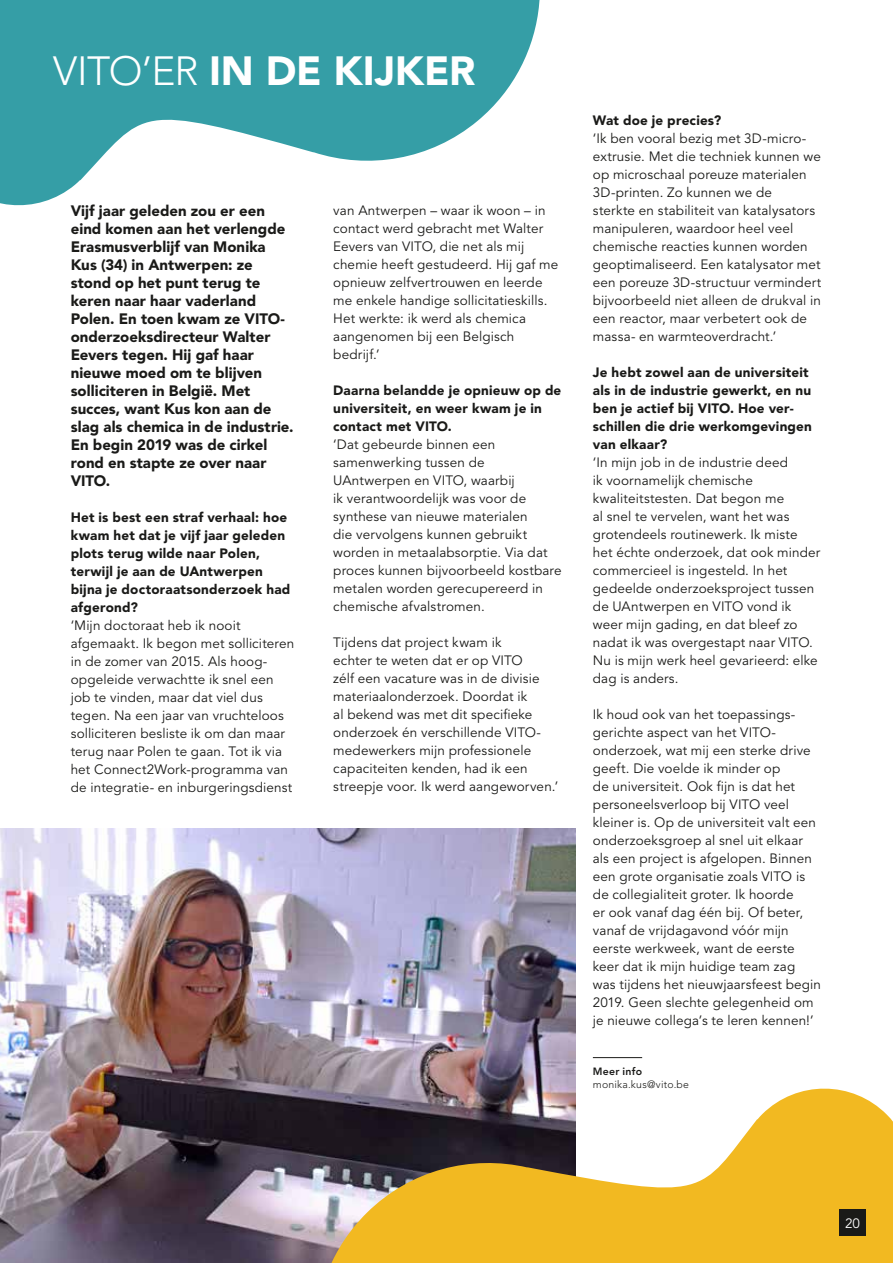
<style>
.page{position:relative;width:893px;height:1263px;background:#fff}
.page>*{position:absolute;margin:0;border:0;box-sizing:border-box;transform-origin:0 0}
.t1{font:900 40.5px "Avenir LT Std";letter-spacing:-.005em;color:#fff}
.t2{font:900 15px/18px "Avenir LT Std";color:#1a1a18}
.t3{font:13.5px/18px "Avenir LT Std";letter-spacing:.01em;color:#1a1a18}
.t4{font:900 13.5px/18px "Avenir LT Std";letter-spacing:.015em;color:#1a1a18}
.t5{font:13.5px "Avenir LT Std";color:#fff}
.t6{font:300 10.5px "Avenir LT Std";letter-spacing:.025em;color:#1a1a18}
.t7{font:800 10.5px "Avenir LT Std";letter-spacing:.025em;color:#1a1a18}
.s1{font-weight:300}
</style>
<div class="page">
<img style="left:0;top:828px;width:576px;height:435px">
<svg style="left:0;top:0;width:540px;height:206px;fill:#359ea6"></svg>
<hr style="left:593px;top:1057px;width:49px;height:1px;background:#1a1a18">
<svg style="left:298px;top:1080px;width:595px;height:183px;fill:#f2b921"></svg>
<div style="left:0;top:0;width:212px;height:43px;background:#359ea6"></div>
<div style="left:839px;top:1209px;width:26px;height:26px;background:#1a1a18"></div>
<h1 class="t1" style="left:53px;top:47px;width:424px"><span class="s1">VITO’ER</span> IN DE KIJKER</h1>
<p class="t2" style="left:71px;top:202px;width:225px">Vijf jaar geleden zou er een eind komen aan het verlengde<br>Erasmusverblijf van Monika<br>Kus (34) in Antwerpen: ze stond op het punt terug te keren naar haar vaderland<br>Polen. En toen kwam ze VITO&shy;onderzoeksdirecteur Walter<br>Eevers tegen. Hij gaf haar nieuwe moed om te blijven solliciteren in België. Met succes, want Kus kon aan de slag als chemica in de industrie.<br>En begin 2019 was de cirkel rond en stapte ze over naar<br>VITO.</p>
<p class="t4" style="left:71px;top:508px;width:221px">Het is best een straf verhaal: hoe kwam het dat je vijf jaar geleden plots terug wilde naar Polen, terwijl je aan de UAntwerpen bijna je doctoraatsonderzoek had afgerond?</p>
<p class="t3" style="left:71px;top:617px;width:225px">‘Mijn doctoraat heb ik nooit afgemaakt. Ik begon met solliciteren in de zomer van 2015. Als hoog&shy;opgeleide verwachtte ik snel een job te vinden, maar dat viel dus tegen. Na een jaar van vruchteloos solliciteren besliste ik om dan maar terug naar Polen te gaan. Tot ik via het Connect2Work-programma van de integratie- en inburgeringsdienst</p>
<p class="t3" style="left:333px;top:202px;width:227px">van Antwerpen – waar ik woon – in contact werd gebracht met Walter<br>Eevers van VITO, die net als mij chemie heeft gestudeerd. Hij gaf me opnieuw zelfvertrouwen en leerde me enkele handige sollicitatieskills.<br>Het werkte: ik werd als chemica aangenomen bij een Belgisch bedrijf.’</p>
<p class="t4" style="left:333px;top:381px;width:230px">Daarna belandde je opnieuw op de universiteit, en weer kwam je in contact met VITO.</p>
<p class="t3" style="left:333px;top:436px;width:230px">‘Dat gebeurde binnen een samenwerking tussen de<br>UAntwerpen en VITO, waarbij<br>ik verantwoordelijk was voor de synthese van nieuwe materialen<br>die vervolgens kunnen gebruikt worden in metaalabsorptie. Via dat proces kunnen bijvoorbeeld kostbare metalen worden gerecupereerd in chemische afvalstromen.</p>
<p class="t3" style="left:333px;top:634px;width:227px">Tijdens dat project kwam ik<br>echter te weten dat er op VITO<br>zélf een vacature was in de divisie materiaalonderzoek. Doordat ik<br>al bekend was met dit specifieke onderzoek én verschillende VITO&shy;medewerkers mijn professionele capaciteiten kenden, had ik een streepje voor. Ik werd aangeworven.’</p>
<p class="t4" style="left:593px;top:111px;width:130px">Wat doe je precies?</p>
<p class="t3" style="left:593px;top:130px;width:230px">‘Ik ben vooral bezig met 3D-micro&shy;extrusie. Met die techniek kunnen we op microschaal poreuze materialen 3D-printen. Zo kunnen we de<br>sterkte en stabiliteit van katalysators manipuleren, waardoor heel veel chemische reacties kunnen worden geoptimaliseerd. Een katalysator met een poreuze 3D-structuur vermindert bijvoorbeeld niet alleen de drukval in een reactor, maar verbetert ook de massa- en warmteoverdracht.’</p>
<p class="t4" style="left:593px;top:363px;width:221px">Je hebt zowel aan de universiteit als in de industrie gewerkt, en nu ben je actief bij VITO. Hoe ver&shy;schillen die drie werkomgevingen van elkaar?</p>
<p class="t3" style="left:593px;top:454px;width:229px">‘In mijn job in de industrie deed<br>ik voornamelijk chemische kwaliteitstesten. Dat begon me<br>al snel te vervelen, want het was grotendeels routinewerk. Ik miste het échte onderzoek, dat ook minder commercieel is ingesteld. In het gedeelde onderzoeksproject tussen de UAntwerpen en VITO vond ik weer mijn gading, en dat bleef zo nadat ik was overgestapt naar VITO.<br>Nu is mijn werk heel gevarieerd: elke dag is anders.</p>
<p class="t3" style="left:593px;top:706px;width:230px">Ik houd ook van het toepassings&shy;gerichte aspect van het VITO&shy;onderzoek, wat mij een sterke drive geeft. Die voelde ik minder op<br>de universiteit. Ook fijn is dat het personeelsverloop bij VITO veel kleiner is. Op de universiteit valt een onderzoeksgroep al snel uit elkaar als een project is afgelopen. Binnen een grote organisatie zoals VITO is de collegialiteit groter. Ik hoorde<br>er ook vanaf dag één bij. Of beter, vanaf de vrijdagavond vóór mijn eerste werkweek, want de eerste keer dat ik mijn huidige team zag was tijdens het nieuwjaarsfeest begin 2019. Geen slechte gelegenheid om je nieuwe collega’s te leren kennen!’</p>
<p class="t7" style="left:593px;top:1065px;width:51px">Meer info</p>
<p class="t6" style="left:593px;top:1078px;width:98px">monika.kus@vito.be</p>
<p class="t5" style="left:845px;top:1215px;width:17px">20</p>
</div>
